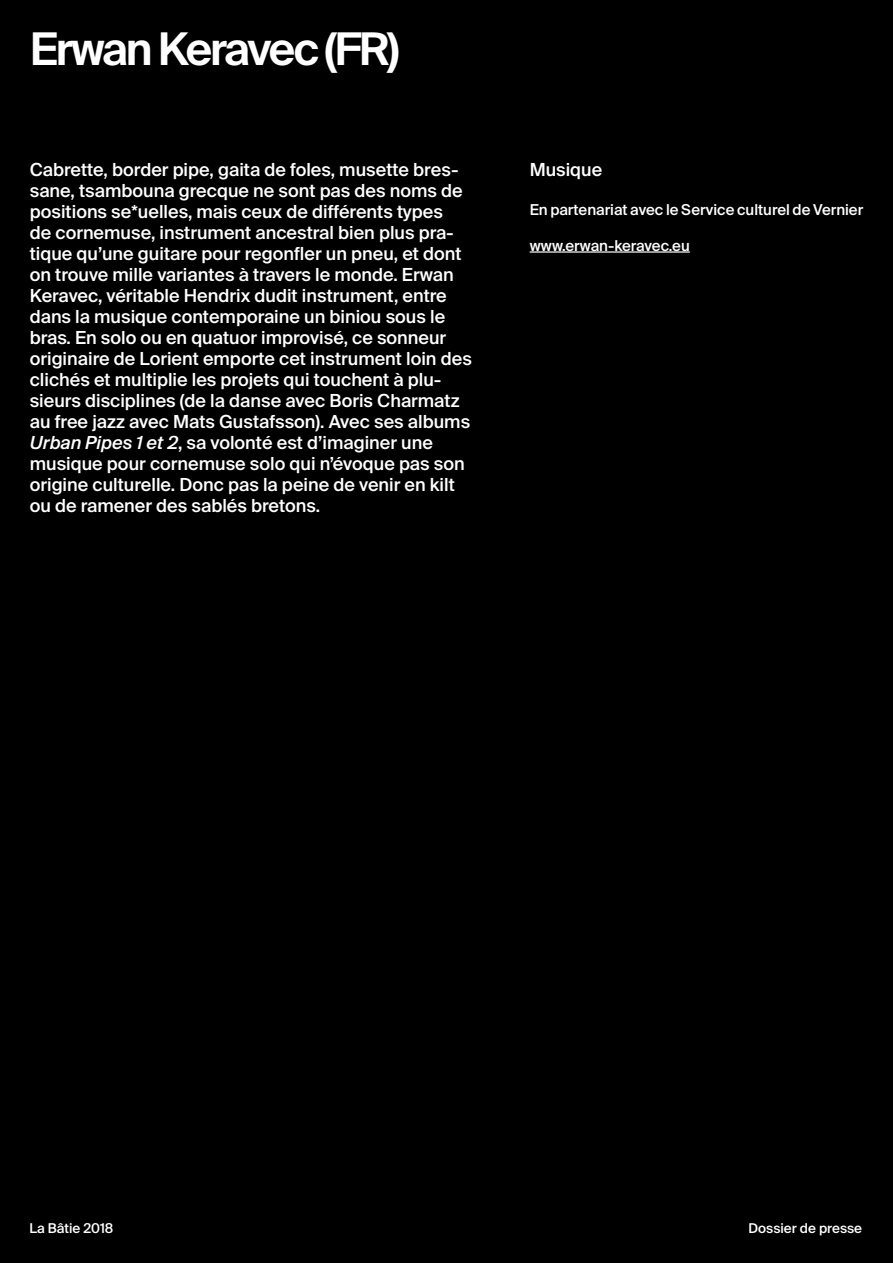
<style>
.page{position:relative;width:893px;height:1263px;background:#000}
.page>*{position:absolute;margin:0;border:0;box-sizing:border-box;transform-origin:0 0}
.t1{font:600 45px "Suisse Intl";letter-spacing:-.05em;color:#fff}
.t2{font:500 18px/21px "Suisse Intl";color:#fff}
.t3{font:500 15px "Suisse Intl";color:#fff}
.t4{font:500 13.5px "Suisse Intl";color:#fff}
.s1{font-style:italic}
</style>
<div class="page">
<hr style="left:530px;top:251px;width:160px;height:2px;background:#fff">
<h1 class="t1" style="left:30px;top:23px;width:371px">Erwan Keravec (FR)</h1>
<p class="t2" style="left:30px;top:159px;width:444px">Cabrette, border pipe, gaita de foles, musette bres&shy;sane, tsambouna grecque ne sont pas des noms de positions se*uelles, mais ceux de différents types<br>de cornemuse, instrument ancestral bien plus pra&shy;tique qu’une guitare pour regonfler un pneu, et dont on trouve mille variantes à travers le monde. Erwan Keravec, véritable Hendrix dudit instrument, entre dans la musique contemporaine un biniou sous le bras. En solo ou en quatuor improvisé, ce sonneur originaire de Lorient emporte cet instrument loin des clichés et multiplie les projets qui touchent à plu&shy;sieurs disciplines (de la danse avec Boris Charmatz au free jazz avec Mats Gustafsson). Avec ses albums <span class="s1">Urban Pipes 1 et 2</span>, sa volonté est d’imaginer une musique pour cornemuse solo qui n’évoque pas son origine culturelle. Donc pas la peine de venir en kilt ou de ramener des sablés bretons.</p>
<p class="t2" style="left:530px;top:159px;width:74px">Musique</p>
<p class="t3" style="left:530px;top:201px;width:335px">En partenariat avec le Service culturel de Vernier</p>
<p class="t3" style="left:530px;top:237px;width:162px">www.erwan-keravec.eu</p>
<p class="t4" style="left:29px;top:1220px;width:86px">La Bâtie 2018</p>
<p class="t4" style="left:748px;top:1220px;width:115px">Dossier de presse</p>
</div>
